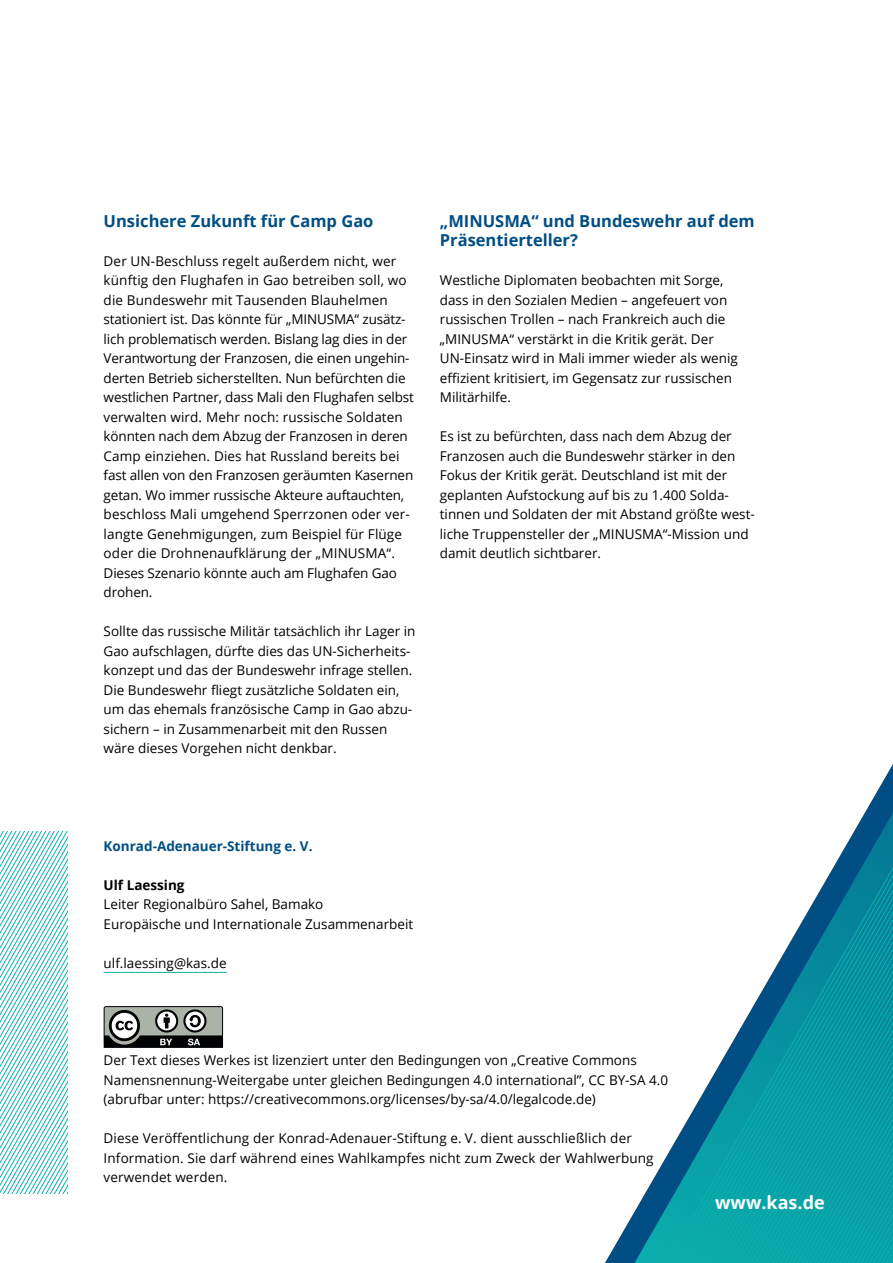
<style>
.page{position:relative;width:893px;height:1263px;background:#fff}
.page>*{position:absolute;margin:0;border:0;box-sizing:border-box;transform-origin:0 0}
.t1{font:700 18px "Open Sans";color:#fff}
.t2{font:700 16.5px/19.5px "Open Sans";color:#004e83}
.t3{font:13.5px/19.5px "Open Sans";color:#000}
.t4{font:700 13.5px "Open Sans";color:#004e83}
.t5{font:700 13.5px "Open Sans";color:#000}
</style>
<div class="page">
<svg style="left:878px;top:764px;width:15px;height:26px"></svg>
<svg style="left:627px;top:790px;width:266px;height:473px"></svg>
<svg style="left:0;top:831px;width:68px;height:363px"></svg>
<svg style="left:104px;top:1006px;width:119px;height:42px;background:#727672"></svg>
<hr style="left:104px;top:972px;width:123px;height:1px;background:#0bb0ae">
<p class="t2" style="left:104px;top:211px;width:271px">Unsichere Zukunft für Camp Gao</p>
<p class="t3" style="left:104px;top:251px;width:312px">Der UN-Beschluss regelt außerdem nicht, wer künftig den Flughafen in Gao betreiben soll, wo die Bundeswehr mit Tausenden Blauhelmen stationiert ist. Das könnte für „MINUSMA“ zusätz&shy;lich problematisch werden. Bislang lag dies in der Verantwortung der Franzosen, die einen ungehin&shy;derten Betrieb sicherstellten. Nun befürchten die westlichen Partner, dass Mali den Flughafen selbst verwalten wird. Mehr noch: russische Soldaten könnten nach dem Abzug der Franzosen in deren Camp einziehen. Dies hat Russland bereits bei fast allen von den Franzosen geräumten Kasernen getan. Wo immer russische Akteure auftauchten, beschloss Mali umgehend Sperrzonen oder ver&shy;langte Genehmigungen, zum Beispiel für Flüge oder die Drohnenaufklärung der „MINUSMA“.<br>Dieses Szenario könnte auch am Flughafen Gao drohen.</p>
<p class="t3" style="left:104px;top:621px;width:313px">Sollte das russische Militär tatsächlich ihr Lager in Gao aufschlagen, dürfte dies das UN-Sicherheits&shy;konzept und das der Bundeswehr infrage stellen.<br>Die Bundeswehr fliegt zusätzliche Soldaten ein, um das ehemals französische Camp in Gao abzu&shy;sichern – in Zusammenarbeit mit den Russen wäre dieses Vorgehen nicht denkbar.</p>
<p class="t2" style="left:440px;top:211px;width:316px">„MINUSMA“ und Bundeswehr auf dem<br>Präsentierteller?</p>
<p class="t3" style="left:440px;top:270px;width:300px">Westliche Diplomaten beobachten mit Sorge, dass in den Sozialen Medien – angefeuert von russischen Trollen – nach Frankreich auch die „MINUSMA“ verstärkt in die Kritik gerät. Der UN-Einsatz wird in Mali immer wieder als wenig effizient kritisiert, im Gegensatz zur russischen Militärhilfe.</p>
<p class="t3" style="left:440px;top:426px;width:316px">Es ist zu befürchten, dass nach dem Abzug der Franzosen auch die Bundeswehr stärker in den Fokus der Kritik gerät. Deutschland ist mit der geplanten Aufstockung auf bis zu 1.400 Solda&shy;tinnen und Soldaten der mit Abstand größte west&shy;liche Truppensteller der „MINUSMA“-Mission und damit deutlich sichtbarer.</p>
<p class="t4" style="left:104px;top:836px;width:210px">Konrad-Adenauer-Stiftung e. V.</p>
<p class="t5" style="left:104px;top:875px;width:82px">Ulf Laessing</p>
<p class="t3" style="left:104px;top:894px;width:311px">Leiter Regionalbüro Sahel, Bamako<br>Europäische und Internationale Zusammenarbeit</p>
<p class="t3" style="left:104px;top:953px;width:124px">ulf.laessing@kas.de</p>
<p class="t3" style="left:104px;top:1050px;width:566px">Der Text dieses Werkes ist lizenziert unter den Bedingungen von „Creative Commons<br>Namensnennung-Weitergabe unter gleichen Bedingungen 4.0 international”, CC BY-SA 4.0 (abrufbar unter: https://creativecommons.org/licenses/by-sa/4.0/legalcode.de)</p>
<p class="t3" style="left:104px;top:1128px;width:551px">Diese Veröffentlichung der Konrad-Adenauer-Stiftung e. V. dient ausschließlich der<br>Information. Sie darf während eines Wahlkampfes nicht zum Zweck der Wahlwerbung verwendet werden.</p>
<h1 class="t1" style="left:715px;top:1190px;width:111px">www.kas.de</h1>
</div>
